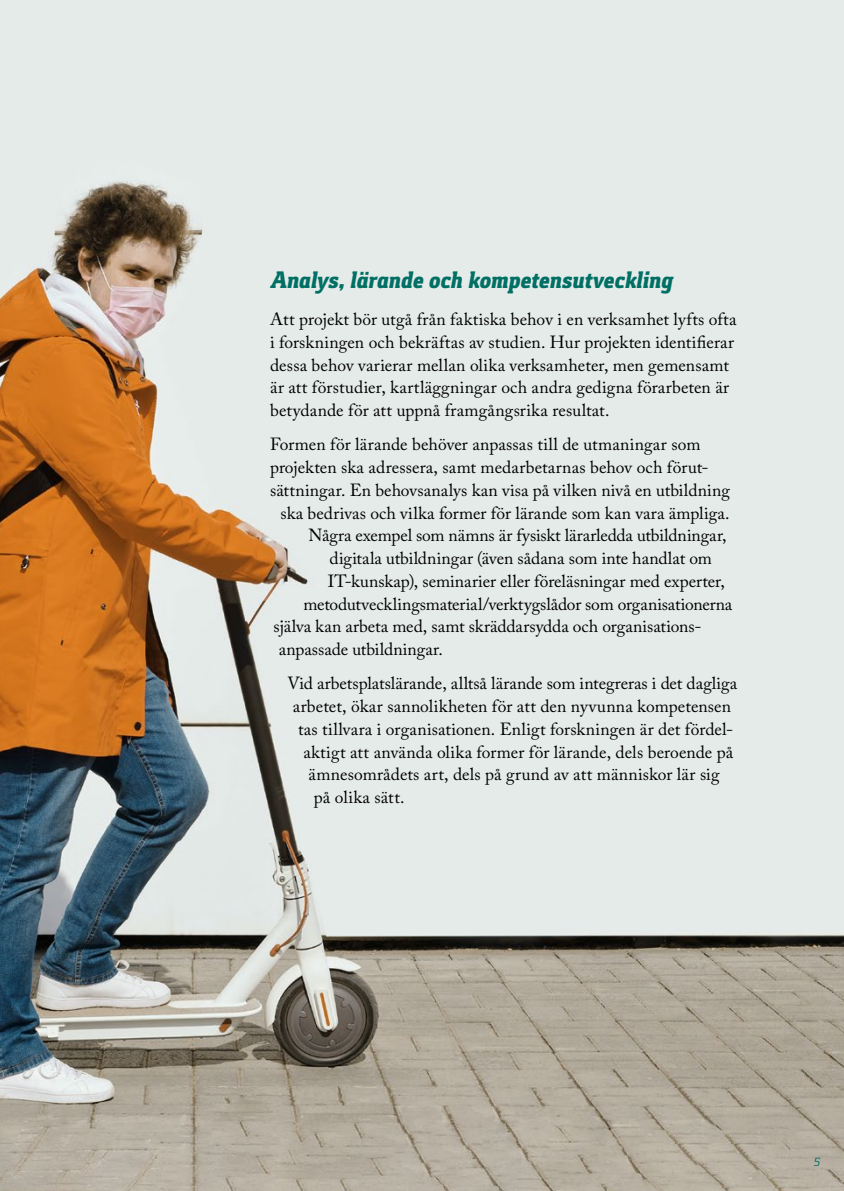
<style>
.page{position:relative;width:844px;height:1191px;background:#fff}
.page>*{position:absolute;margin:0;border:0;box-sizing:border-box;transform-origin:0 0}
.Rubrik_inlaga_1{font:italic 800 24.5px "Foral Pro";letter-spacing:-.005em;color:#006f64}
.Bröd_inlaga_Caslon{font:17.5px/22.8px "Adobe Caslon Pro";letter-spacing:.005em;color:#000}
.t1{font:italic 12.25px "Foral Pro";color:#006f64}
</style>
<div class="page">
<img style="left:0;top:0;width:843px;height:1191px">
<h1 class="Rubrik_inlaga_1" style="left:270px;top:265px;width:404px">Analys, lärande och kompetensutveckling</h1>
<p class="Bröd_inlaga_Caslon" style="left:270px;top:308px;width:468px">Att projekt bör utgå från faktiska behov i en verksamhet lyfts ofta i forskningen och bekräftas av studien. Hur projekten identifierar dessa behov varierar mellan olika verksamheter, men gemensamt är att förstudier, kartläggningar och andra gedigna förarbeten är betydande för att uppnå framgångsrika resultat.</p>
<p class="Bröd_inlaga_Caslon" style="left:270px;top:433px;width:432px">Formen för lärande behöver anpassas till de utmaningar som</p>
<p class="Bröd_inlaga_Caslon" style="left:270px;top:456px;width:438px">projekten ska adressera, samt medarbetarnas behov och förut-</p>
<p class="Bröd_inlaga_Caslon" style="left:270px;top:478px;width:461px">sättningar. En behovsanalys kan visa på vilken nivå en utbildning</p>
<p class="Bröd_inlaga_Caslon" style="left:280px;top:501px;width:450px">ska bedrivas och vilka former för lärande som kan vara ämpliga.</p>
<p class="Bröd_inlaga_Caslon" style="left:308px;top:524px;width:419px">Några exempel som nämns är fysiskt lärarledda utbildningar,</p>
<p class="Bröd_inlaga_Caslon" style="left:329px;top:547px;width:383px">digitala utbildningar (även sådana som inte handlat om</p>
<p class="Bröd_inlaga_Caslon" style="left:328px;top:569px;width:398px">IT-kunskap), seminarier eller föreläsningar med experter,</p>
<p class="Bröd_inlaga_Caslon" style="left:303px;top:592px;width:430px">metodutvecklingsmaterial/verktygslådor som organisationerna</p>
<p class="Bröd_inlaga_Caslon" style="left:273px;top:615px;width:427px">själva kan arbeta med, samt skräddarsydda och organisations-</p>
<p class="Bröd_inlaga_Caslon" style="left:279px;top:638px;width:166px">anpassade utbildningar.</p>
<p class="Bröd_inlaga_Caslon" style="left:287px;top:672px;width:451px">Vid arbetsplatslärande, alltså lärande som integreras i det dagliga</p>
<p class="Bröd_inlaga_Caslon" style="left:293px;top:694px;width:439px">arbetet, ökar sannolikheten för att den nyvunna kompetensen</p>
<p class="Bröd_inlaga_Caslon" style="left:298px;top:717px;width:436px">tas tillvara i organisationen. Enligt forskningen är det fördel-</p>
<p class="Bröd_inlaga_Caslon" style="left:303px;top:740px;width:431px">aktigt att använda olika former för lärande, dels beroende på</p>
<p class="Bröd_inlaga_Caslon" style="left:308px;top:763px;width:412px">ämnesområdets art, dels på grund av att människor lär sig</p>
<p class="Bröd_inlaga_Caslon" style="left:314px;top:785px;width:92px">på olika sätt.</p>
<p class="t1" style="left:813px;top:1155px;width:8px">5</p>
</div>
